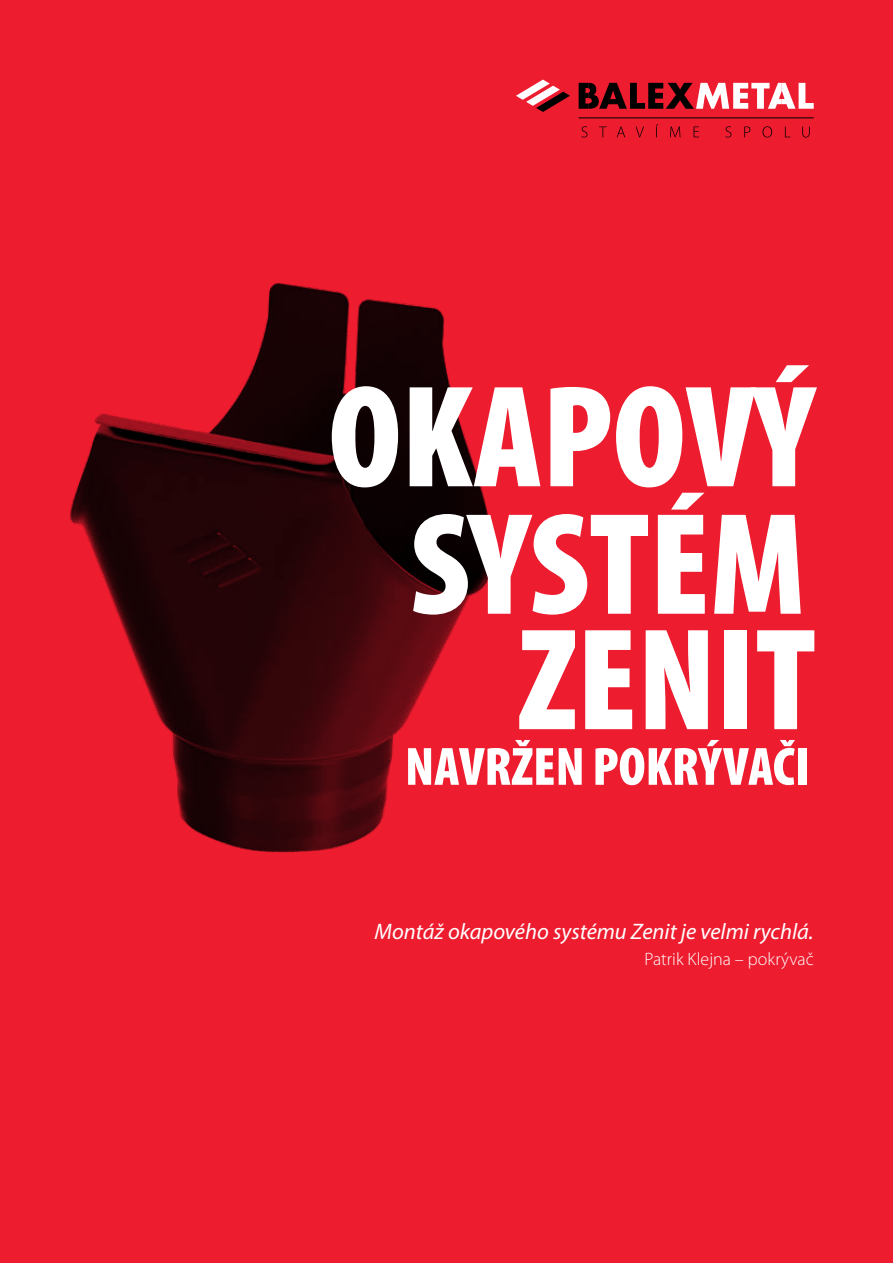
<style>
.page{position:relative;width:893px;height:1263px;background:#ed1c2f}
.page>*{position:absolute;margin:0;border:0;box-sizing:border-box;transform-origin:0 0}
.t1{font:900 condensed 146.7px/127.5px "Myriad Pro";color:#fff;text-align:center}
.t2{font:900 condensed 54.3px "Myriad Pro";color:#fff}
.t3{font:italic 22.5px "Myriad Pro";color:#fff}
.t4{font:300 18px "Myriad Pro";color:#fff}
</style>
<div class="page">
<img style="left:70px;top:283px;width:425px;height:570px">
<svg style="left:516px;top:80px;width:54px;height:32px"></svg>
<svg style="left:579px;top:83px;width:235px;height:26px"></svg>
<hr style="left:579px;top:117px;width:235px;height:1px;background:#000">
<svg style="left:581px;top:124px;width:229px;height:13px"></svg>
<h1 class="t1" style="left:329px;top:376px;width:487px">OKAPOVÝ<br>SYSTÉM</h1>
<h1 class="t1" style="left:518px;top:618px;width:299px">ZENIT</h1>
<h2 class="t2" style="left:405px;top:736px;width:406px">NAVRŽEN POKRÝVAČI</h2>
<p class="t3" style="left:374px;top:917px;width:441px">Montáž okapového systému Zenit je velmi rychlá.</p>
<p class="t4" style="left:645px;top:949px;width:171px">Patrik Klejna – pokrývač</p>
</div>
